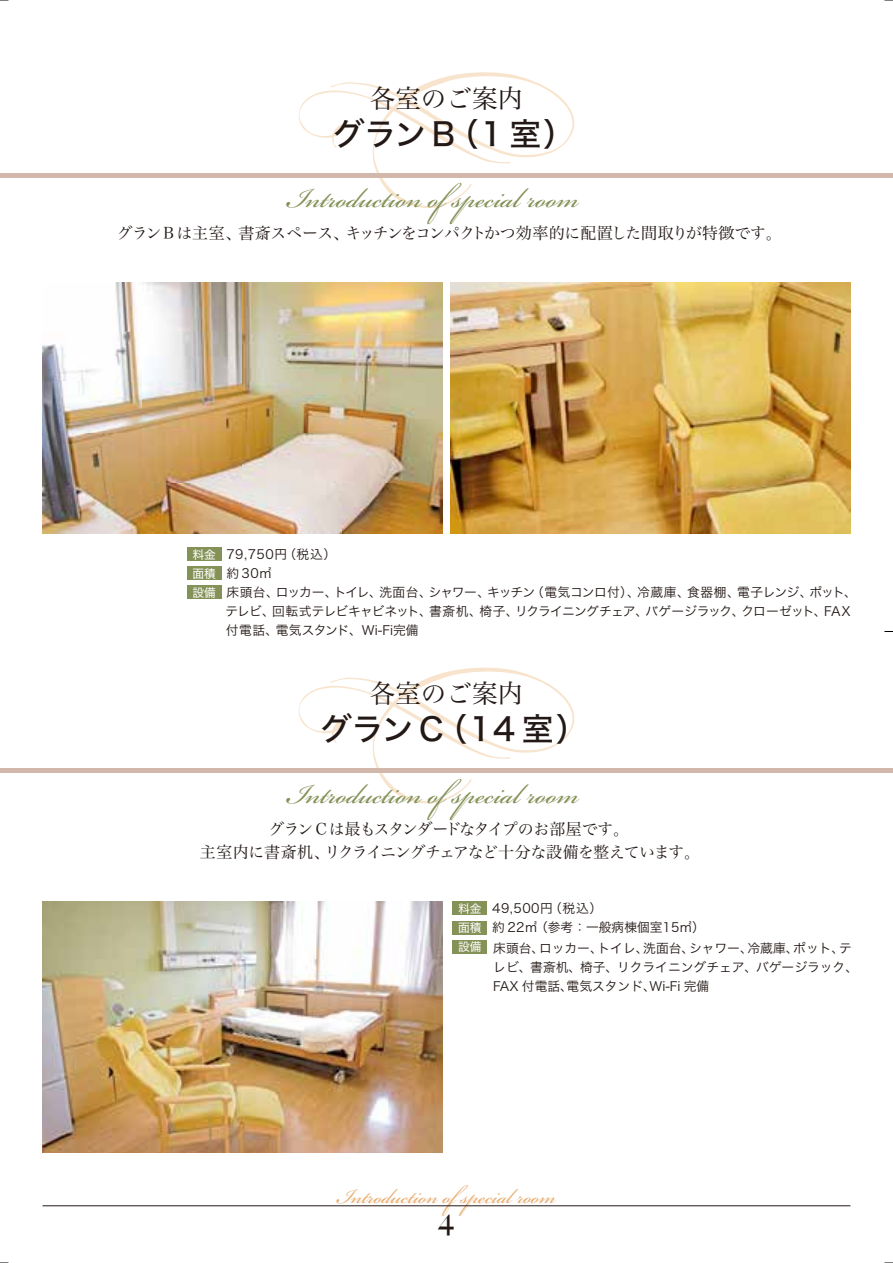
<style>
.page{position:relative;width:893px;height:1263px;background:#fff}
.page>*{position:absolute;margin:0;border:0;box-sizing:border-box;transform-origin:0 0}
.t1{font:42.45px "Bickham Script Pro";color:#849157}
.t2{font:31.95px "Bickham Script Pro";color:#e8ad70}
.t3{font:31.95px "Hira Kaku Pro N W5";letter-spacing:-.01em;color:#221815}
.t4{font:500 29.7px "Big Caslon";color:#221815}
.t5{font:25.5px "Hira Min Std N W3";color:#221815}
.t6{font:15.9px/23.4px "Hira Min Pro N W3";letter-spacing:-.04em;color:#221815;text-align:center}
.t7{font:12.75px/19.2px "Hira Kaku Pro W3";color:#221815}
.t8{font:12.75px/19.2px "Hira Kaku Pro N W3";letter-spacing:-.005em;color:#221815}
.t9{font:12.75px "Hira Kaku Pro N W3";letter-spacing:-.04em;color:#221815}
.t10{font:12.75px "Hira Kaku Pro N W3";letter-spacing:-.055em;color:#221815}
.t11{font:11.7px "Hira Kaku Pro N W4";color:#fff}
.s1{font-family:"Hira Kaku Pro N W4";font-size:11.7px;color:#fff}
.s2{font-family:"Hira Kaku Pro W3"}
</style>
<div class="page">
<svg style="left:298px;top:72px;width:277px;height:136px"></svg>
<svg style="left:296px;top:667px;width:289px;height:137px"></svg>
<div style="left:0;top:173px;width:893px;height:5px;background:#d2b8ab"></div>
<hr style="left:0;top:769px;width:893px;height:4px;background:#d2b8ab">
<img style="left:43px;top:283px;width:399px;height:251px">
<img style="left:43px;top:901px;width:399px;height:251px">
<div style="left:187px;top:547px;width:34px;height:14px;background:#849157"></div>
<div style="left:187px;top:566px;width:34px;height:14px;background:#849157"></div>
<div style="left:187px;top:585px;width:34px;height:14px;background:#849157"></div>
<div style="left:453px;top:901px;width:34px;height:14px;background:#849157"></div>
<div style="left:453px;top:921px;width:34px;height:13px;background:#849157"></div>
<div style="left:453px;top:940px;width:34px;height:14px;background:#849157"></div>
<hr style="left:43px;top:1205px;width:807px;height:1px;background:#221815">
<img style="left:451px;top:283px;width:399px;height:251px">
<h3 class="t5" style="left:370px;top:80px;width:155px">各室のご案内</h3>
<h2 class="t3" style="left:333px;top:105px;width:244px">グランB（1 室）</h2>
<h1 class="t1" style="left:287px;top:168px;width:293px">Introduction ofspecial room</h1>
<p class="t6" style="left:116px;top:220px;width:667px">グランB は主室、書斎スペース、キッチンをコンパクトかつ効率的に配置した間取りが特徴です。</p>
<p class="t8" style="left:192px;top:544px;width:145px"><span class="s1">料金</span> 79,750円（<span class="s2">税込</span>）</p>
<p class="t8" style="left:192px;top:563px;width:81px"><span class="s1">面積</span> 約 30㎡</p>
<p class="t9" style="left:192px;top:581px;width:666px"><span class="s1">設備</span> 床頭台、ロッカー、トイレ、洗面台、シャワー、キッチン（電気コンロ付）、冷蔵庫、食器棚、電子レンジ、ポット、</p>
<p class="t10" style="left:225px;top:600px;width:627px">テレビ、回転式テレビキャビネット、書斎机、椅子、リクライニングチェア、バゲージラック、クローゼット、FAX</p>
<p class="t8" style="left:226px;top:620px;width:194px">付電話、電気スタンド、<span class="s2">Wi-Fi完備</span></p>
<h3 class="t5" style="left:370px;top:675px;width:155px">各室のご案内</h3>
<h2 class="t3" style="left:320px;top:701px;width:269px">グランC（14 室）</h2>
<h1 class="t1" style="left:287px;top:763px;width:293px">Introduction ofspecial room</h1>
<p class="t6" style="left:200px;top:816px;width:502px">グランC は最もスタンダードなタイプのお部屋です。<br>主室内に書斎机、リクライニングチェアなど十分な設備を整えています。</p>
<p class="t8" style="left:458px;top:898px;width:248px"><span class="s1">料金</span> 49,500円（<span class="s2">税込</span>）<br><span class="s1">面積</span> 約 22㎡（参考：一般病棟個室15㎡）</p>
<p class="t11" style="left:458px;top:936px;width:25px">設備</p>
<p class="t7" style="left:493px;top:937px;width:366px">床頭台、ロッカー、トイレ、洗面台、シャワー、冷蔵庫、ポット、テレビ、書斎机、椅子、リクライニングチェア、バゲージラック、<br>FAX 付電話、電気スタンド、Wi-Fi 完備</p>
<h2 class="t2" style="left:337px;top:1173px;width:220px">Introduction ofspecial room</h2>
<h3 class="t4" style="left:438px;top:1194px;width:18px">4</h3>
</div>
